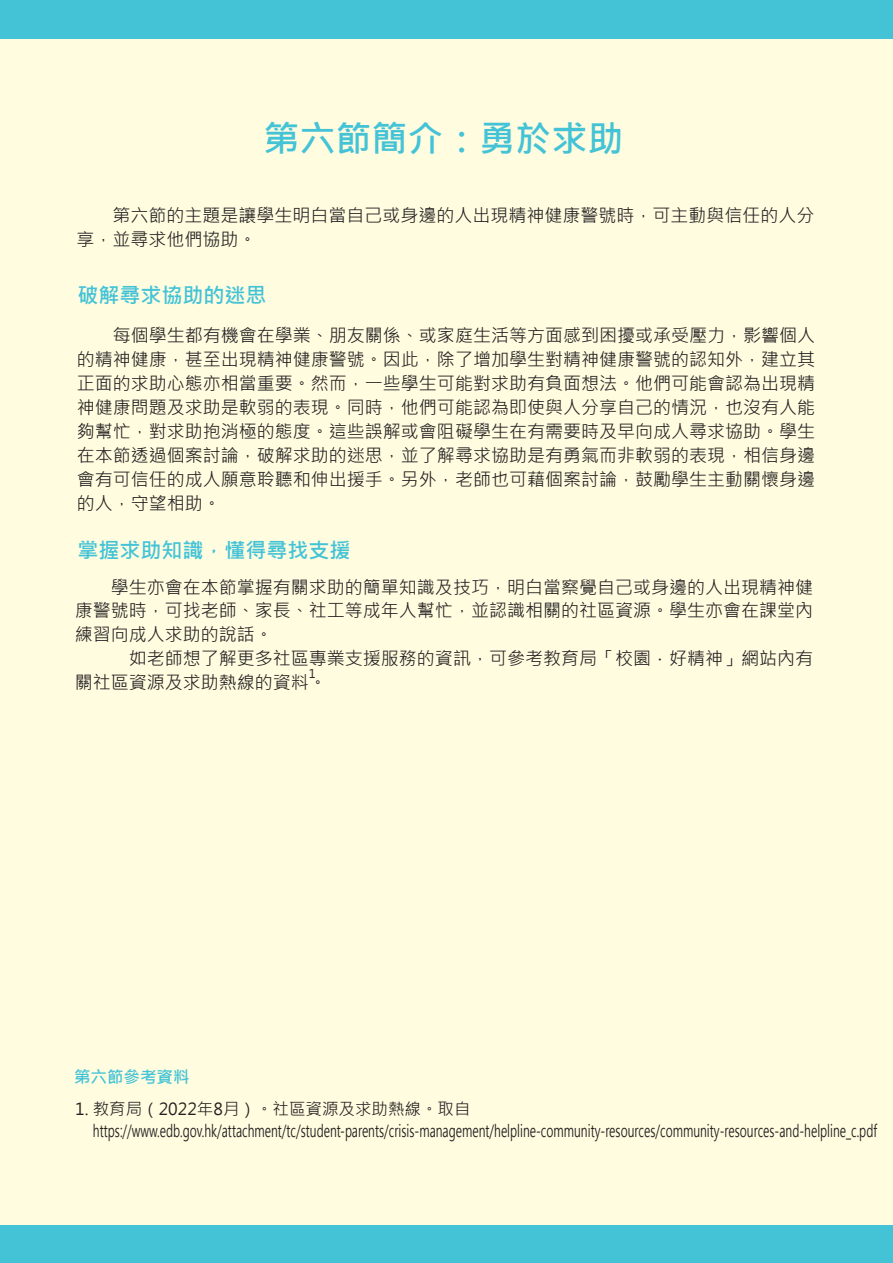
<style>
.page{position:relative;width:893px;height:1263px;background:#fff}
.page>*{position:absolute;margin:0;border:0;box-sizing:border-box;transform-origin:0 0}
.t1{font:700 36px "Microsoft Jheng Hei";color:#44c3d7}
.t2{font:700 21px "Microsoft Jheng Hei";color:#44c3d7}
.t3{font:18px/24px "Microsoft Jheng Hei";color:#231f20;text-align:justify}
.t4{font:16.5px "Microsoft Jheng Hei";color:#231f20;scale:.68 1}
.t5{font:16.5px "Microsoft Jheng Hei";color:#231f20}
.t6{font:700 16.5px "Microsoft Jheng Hei";color:#44c3d7}
.t7{font:12px "Microsoft Jheng Hei";color:#231f20}
</style>
<div class="page">
<div style="left:0;top:0;width:892px;height:1263px;background:#fffce0"></div>
<div style="left:0;top:0;width:893px;height:39px;background:#44c3d7"></div>
<div style="left:0;top:1225px;width:893px;height:38px;background:#44c3d7"></div>
<h1 class="t1" style="left:263px;top:116px;width:361px">第六節簡介：勇於求助</h1>
<p class="t3" style="left:77px;top:203px;width:740px;text-indent:36px">第六節的主題是讓學生明白當自己或身邊的人出現精神健康警號時，可主動與信任的人分享，並尋求他們協助。</p>
<p class="t2" style="left:77px;top:282px;width:190px">破解尋求協助的迷思</p>
<p class="t3" style="left:77px;top:323px;width:739px;text-indent:36px">每個學生都有機會在學業、朋友關係、或家庭生活等方面感到困擾或承受壓力，影響個人的精神健康，甚至出現精神健康警號。因此，除了增加學生對精神健康警號的認知外，建立其正面的求助心態亦相當重要。然而，一些學生可能對求助有負面想法。他們可能會認為出現精神健康問題及求助是軟弱的表現。同時，他們可能認為即使與人分享自己的情況，也沒有人能夠幫忙，對求助抱消極的態度。這些誤解或會阻礙學生在有需要時及早向成人尋求協助。學生在本節透過個案討論，破解求助的迷思，並了解尋求協助是有勇氣而非軟弱的表現，相信身邊會有可信任的成人願意聆聽和伸出援手。另外，老師也可藉個案討論，鼓勵學生主動關懷身邊的人，守望相助。</p>
<p class="t2" style="left:77px;top:537px;width:274px">掌握求助知識，懂得尋找支援</p>
<p class="t3" style="left:75px;top:575px;width:739px;text-indent:36px">學生亦會在本節掌握有關求助的簡單知識及技巧，明白當察覺自己或身邊的人出現精神健康警號時，可找老師、家長、社工等成年人幫忙，並認識相關的社區資源。學生亦會在課堂內練習向成人求助的說話。</p>
<p class="t3" style="left:75px;top:647px;width:739px;text-indent:54px">如老師想了解更多社區專業支援服務的資訊，可參考教育局「校園．好精神」網站內有關社區資源及求助熱線的資料。</p>
<p class="t7" style="left:309px;top:666px;width:8px">1</p>
<p class="t6" style="left:74px;top:1066px;width:117px">第六節參考資料</p>
<p class="t5" style="left:75px;top:1099px;width:397px">1. 教育局（2022年8月）。社區資源及求助熱線。取自</p>
<p class="t4" style="left:93px;top:1121px;width:1155px">https://www.edb.gov.hk/attachment/tc/student-parents/crisis-management/helpline-community-resources/community-resources-and-helpline_c.pdf</p>
</div>
